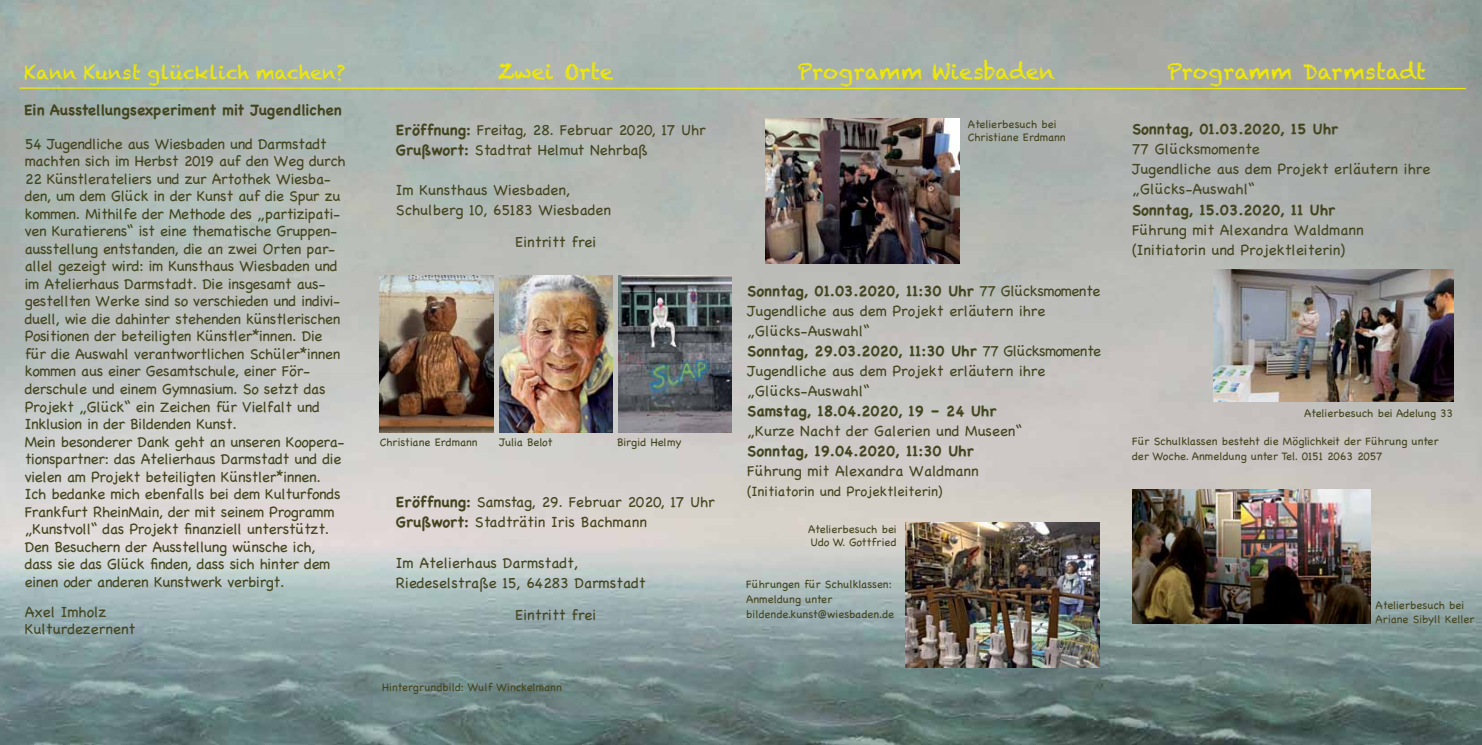
<style>
.page{position:relative;width:1482px;height:745px;background:#fff}
.page>*{position:absolute;margin:0;border:0;box-sizing:border-box;transform-origin:0 0}
.t1{font:21.25px "Chalkduster";color:#eee809}
.t2{font:18.75px "Chalkduster";color:#eee809}
.t3{font:15px/17.5px "Chalkboard";letter-spacing:-.02em;color:#444520}
.t4{font:15px/20px "Chalkboard";color:#444520}
.t5{font:700 15px "Chalkboard";color:#444520}
.t6{font:13.75px "Chalkboard";color:#444520}
.t7{font:11.25px/13.5px "Chalkboard";color:#444520}
.t8{font:11.25px "Chalkboard";letter-spacing:-.02em;color:#444520}
.s1{font-weight:700}
</style>
<div class="page">
<img style="left:0;top:0;width:1481px;height:744px">
<img style="left:765px;top:118px;width:193px;height:145px">
<img style="left:1212px;top:270px;width:240px;height:131px">
<img style="left:1131px;top:489px;width:238px;height:134px">
<img style="left:380px;top:275px;width:113px;height:157px">
<img style="left:499px;top:275px;width:113px;height:157px">
<img style="left:618px;top:275px;width:113px;height:157px">
<img style="left:905px;top:522px;width:194px;height:145px">
<svg style="left:18px;top:87px;width:1448px;height:3px;background:#c4c767"></svg>
<p class="t2" style="left:24px;top:62px;width:323px">Kann Kunst glücklich machen?</p>
<p class="t5" style="left:24px;top:101px;width:319px">Ein Ausstellungsexperiment mit Jugendlichen</p>
<p class="t3" style="left:25px;top:135px;width:322px">54 Jugendliche aus Wiesbaden und Darmstadt machten sich im Herbst 2019 auf den Weg durch 22 Künstlerateliers und zur Artothek Wiesba&shy;den, um dem Glück in der Kunst auf die Spur zu kommen. Mithilfe der Methode des „partizipati&shy;ven Kuratierens“ ist eine thematische Gruppen&shy;ausstellung entstanden, die an zwei Orten par&shy;allel gezeigt wird: im Kunsthaus Wiesbaden und im Atelierhaus Darmstadt. Die insgesamt aus&shy;gestellten Werke sind so verschieden und indivi&shy;duell, wie die dahinter stehenden künstlerischen Positionen der beteiligten Künstler*innen. Die für die Auswahl verantwortlichen Schüler*innen kommen aus einer Gesamtschule, einer För&shy;derschule und einem Gymnasium. So setzt das Projekt „Glück“ ein Zeichen für Vielfalt und Inklusion in der Bildenden Kunst.<br>Mein besonderer Dank geht an unseren Koopera&shy;tionspartner: das Atelierhaus Darmstadt und die vielen am Projekt beteiligten Künstler*innen.<br>Ich bedanke mich ebenfalls bei dem Kulturfonds Frankfurt RheinMain, der mit seinem Programm „Kunstvoll“ das Projekt finanziell unterstützt.<br>Den Besuchern der Ausstellung wünsche ich, dass sie das Glück finden, dass sich hinter dem einen oder anderen Kunstwerk verbirgt.</p>
<p class="t4" style="left:25px;top:602px;width:112px;line-height:17.5px">Axel Imholz<br>Kulturdezernent</p>
<h1 class="t1" style="left:498px;top:59px;width:117px">Zwei Orte</h1>
<p class="t4" style="left:396px;top:119px;width:311px"><span class="s1">Eröffnung:</span> Freitag, 28. Februar 2020, 17 Uhr<br><span class="s1">Grußwort:</span> Stadtrat Helmut Nehrbaß</p>
<p class="t4" style="left:396px;top:179px;width:216px">Im Kunsthaus Wiesbaden,<br>Schulberg 10, 65183 Wiesbaden</p>
<p class="t4" style="left:515px;top:232px;width:82px">Eintritt frei</p>
<p class="t7" style="left:380px;top:435px;width:99px">Christiane Erdmann</p>
<p class="t8" style="left:499px;top:435px;width:55px">Julia Belot</p>
<p class="t7" style="left:617px;top:435px;width:66px">Birgid Helmy</p>
<p class="t4" style="left:396px;top:492px;width:320px"><span class="s1">Eröffnung:</span> Samstag, 29. Februar 2020, 17 Uhr<br><span class="s1">Grußwort:</span> Stadträtin Iris Bachmann</p>
<p class="t4" style="left:396px;top:552px;width:251px">Im Atelierhaus Darmstadt,<br>Riedeselstraße 15, 64283 Darmstadt</p>
<p class="t4" style="left:515px;top:604px;width:82px">Eintritt frei</p>
<p class="t7" style="left:382px;top:679px;width:181px">Hintergrundbild: Wulf Winckelmann</p>
<h1 class="t1" style="left:797px;top:59px;width:259px">Programm Wiesbaden</h1>
<h1 class="t1" style="left:1166px;top:59px;width:260px">Programm Darmstadt</h1>
<p class="t7" style="left:967px;top:117px;width:99px">Atelierbesuch bei<br>Christiane Erdmann</p>
<p class="t5" style="left:1131px;top:120px;width:207px">Sonntag, 01.03.2020, 15 Uhr</p>
<p class="t4" style="left:1131px;top:139px;width:300px">77 Glücksmomente<br>Jugendliche aus dem Projekt erläutern ihre „Glücks-Auswahl“</p>
<p class="t5" style="left:1131px;top:200px;width:204px">Sonntag, 15.03.2020, 11 Uhr</p>
<p class="t4" style="left:1131px;top:219px;width:233px">Führung mit Alexandra Waldmann (Initiatorin und Projektleiterin)</p>
<p class="t4" style="left:747px;top:281px;width:355px"><span class="s1">Sonntag, 01.03.2020, 11:30 Uhr</span> 77 Glücksmomente Jugendliche aus dem Projekt erläutern ihre „Glücks-Auswahl“<br><span class="s1">Sonntag, 29.03.2020, 11:30 Uhr</span> 77 Glücksmomente Jugendliche aus dem Projekt erläutern ihre „Glücks-Auswahl“</p>
<p class="t5" style="left:747px;top:402px;width:250px">Samstag, 18.04.2020, 19 – 24 Uhr</p>
<p class="t4" style="left:747px;top:421px;width:276px">„Kurze Nacht der Galerien und Museen“</p>
<p class="t5" style="left:747px;top:442px;width:228px">Sonntag, 19.04.2020, 11:30 Uhr</p>
<p class="t4" style="left:747px;top:461px;width:233px">Führung mit Alexandra Waldmann</p>
<p class="t6" style="left:747px;top:483px;width:197px">(Initiatorin und Projektleiterin)</p>
<p class="t7" style="left:808px;top:522px;width:90px">Atelierbesuch bei<br>Udo W. Gottfried</p>
<p class="t7" style="left:746px;top:576px;width:149px;line-height:15px">Führungen für Schulklassen:<br>Anmeldung unter bildende.kunst@wiesbaden.de</p>
<p class="t7" style="left:1303px;top:405px;width:150px">Atelierbesuch bei Adelung 33</p>
<p class="t7" style="left:1131px;top:433px;width:308px;line-height:15px">Für Schulklassen besteht die Möglichkeit der Führung unter der Woche. Anmeldung unter Tel. 0151 2063 2057</p>
<p class="t7" style="left:1375px;top:598px;width:100px">Atelierbesuch bei<br>Ariane Sibyll Keller</p>
</div>
